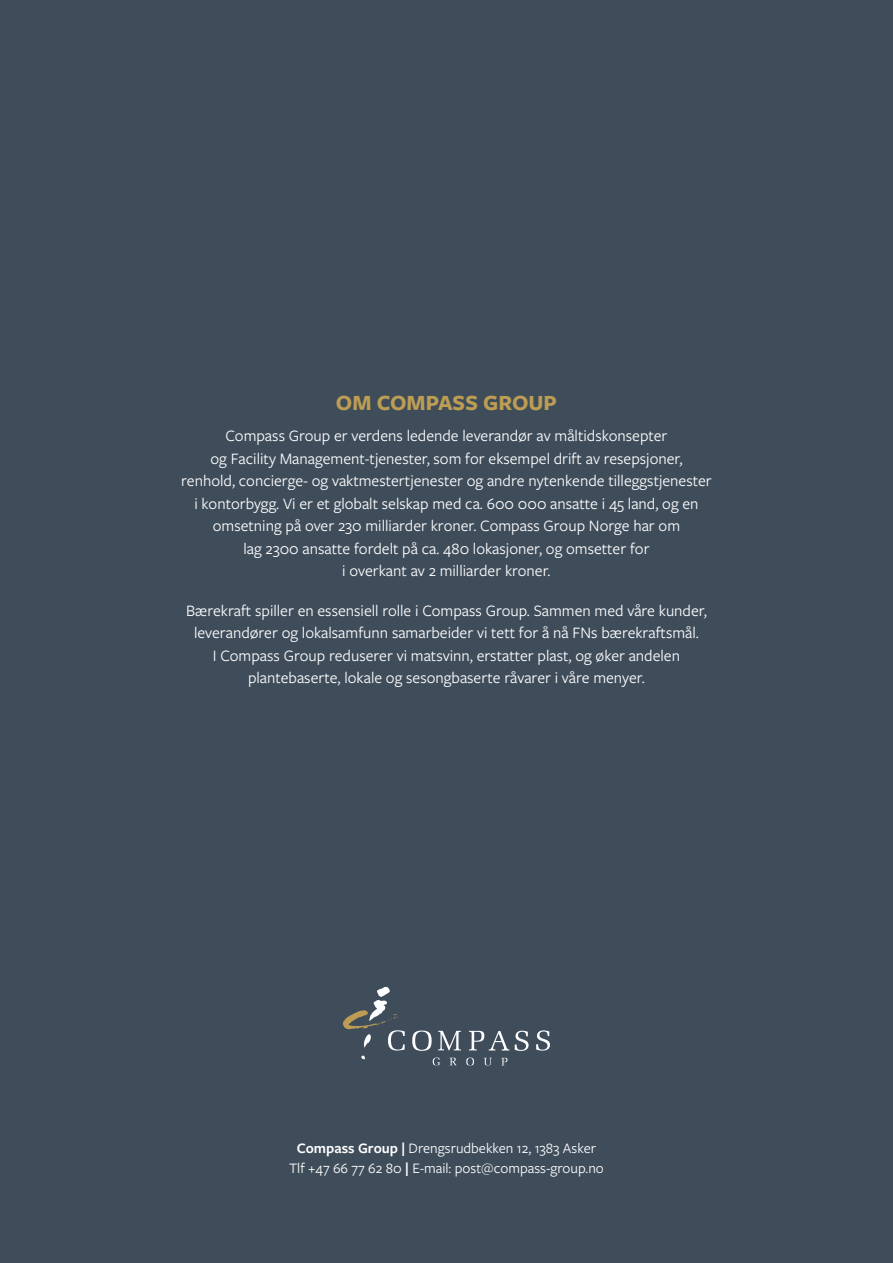
<style>
.page{position:relative;width:893px;height:1263px;background:#3f4d5b}
.page>*{position:absolute;margin:0;border:0;box-sizing:border-box;transform-origin:0 0}
.t1{font:700 22.5px "Freight Sans Pro";color:#bd9d53}
.t2{font:16.5px/22.5px "Freight Sans Pro";color:#fff;text-align:center}
.t3{font:15px/19.5px "Freight Sans Pro";color:#fff;text-align:center}
.s1{font-weight:600}
</style>
<div class="page">
<svg style="left:412px;top:1030px;width:20px;height:21px"></svg>
<svg style="left:438px;top:1031px;width:23px;height:20px"></svg>
<svg style="left:469px;top:1031px;width:40px;height:19px"></svg>
<svg style="left:515px;top:1031px;width:14px;height:20px"></svg>
<svg style="left:536px;top:1030px;width:14px;height:20px"></svg>
<svg style="left:433px;top:1057px;width:7px;height:8px"></svg>
<svg style="left:450px;top:1058px;width:6px;height:7px"></svg>
<svg style="left:466px;top:1057px;width:8px;height:9px"></svg>
<svg style="left:484px;top:1058px;width:8px;height:8px"></svg>
<svg style="left:501px;top:1058px;width:6px;height:7px"></svg>
<svg style="left:343px;top:986px;width:62px;height:73px"></svg>
<h1 class="t1" style="left:336px;top:387px;width:223px">OM COMPASS GROUP</h1>
<p class="t2" style="left:181px;top:424px;width:532px">Compass Group er verdens ledende leverandør av måltidskonsepter<br>og Facility Management-tjenester, som for eksempel drift av resepsjoner,<br>renhold, concierge- og vaktmestertjenester og andre nytenkende tilleggstjenester i kontorbygg. Vi er et globalt selskap med ca. 600 000 ansatte i 45 land, og en omsetning på over 230 milliarder kroner. Compass Group Norge har om<br>lag 2300 ansatte fordelt på ca. 480 lokasjoner, og omsetter for<br>i overkant av 2 milliarder kroner.</p>
<p class="t2" style="left:186px;top:598px;width:522px">Bærekraft spiller en essensiell rolle i Compass Group. Sammen med våre kunder, leverandører og lokalsamfunn samarbeider vi tett for å nå FNs bærekraftsmål.<br>I Compass Group reduserer vi matsvinn, erstatter plast, og øker andelen plantebaserte, lokale og sesongbaserte råvarer i våre menyer.</p>
<p class="t3" style="left:289px;top:1138px;width:316px"><span class="s1">Compass Group |</span> Drengsrudbekken 12, 1383 Asker<br>Tlf +47 66 77 62 80 <span class="s1">|</span> E-mail: post@compass-group.no</p>
</div>
